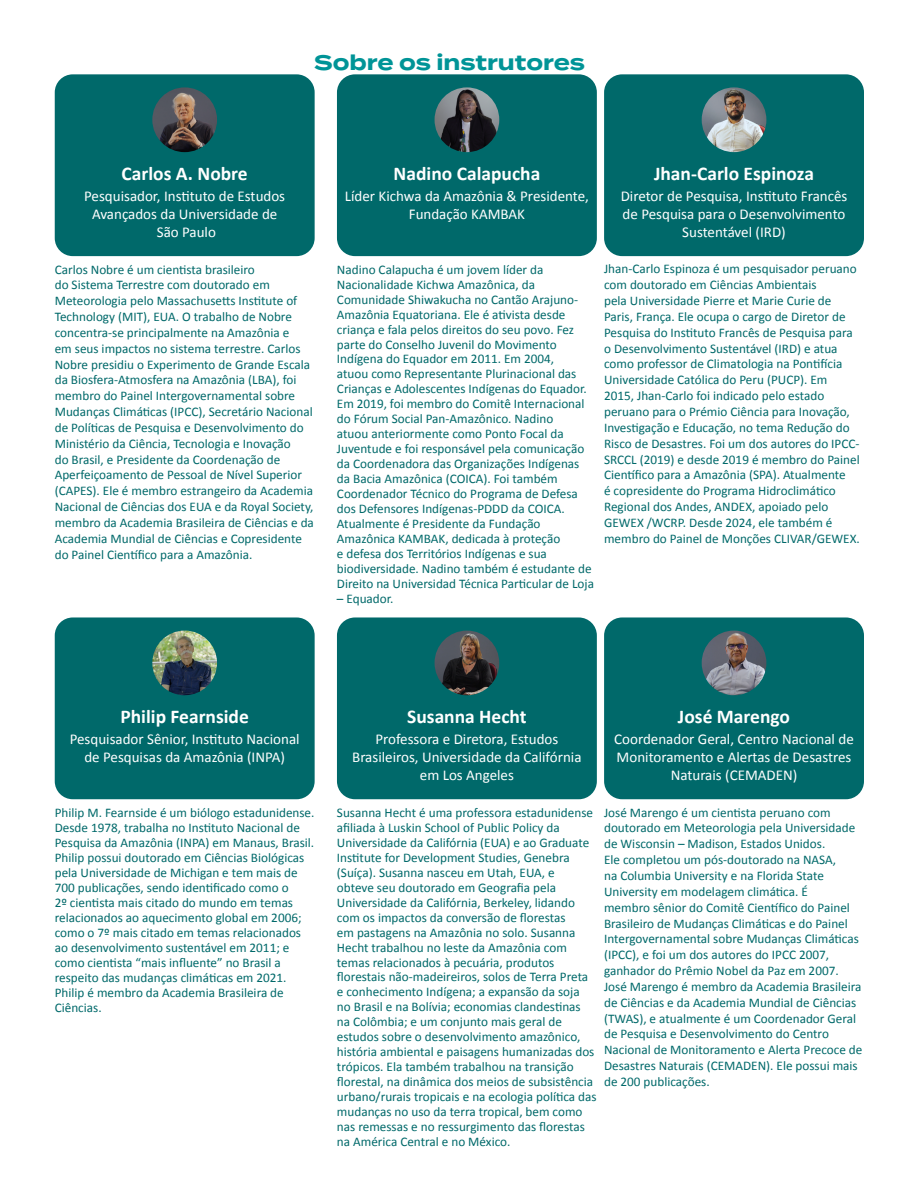
<style>
.page{position:relative;width:918px;height:1188px;background:#fff}
.page>*{position:absolute;margin:0;border:0;box-sizing:border-box;transform-origin:0 0}
.t1{font:700 21px "Termina";color:#009497}
.t2{font:700 19.5px "Calibri";color:#fff}
.t3{font:15px/18px "Calibri";color:#fff;text-align:center}
.t4{font:13.2px/15px "Calibri";color:#00696a}
</style>
<div class="page">
<div style="left:55px;top:74px;width:260px;height:182px;background:#00696a;border-radius:18px"></div>
<div style="left:337px;top:74px;width:260px;height:182px;background:#00696a;border-radius:18px"></div>
<div style="left:604px;top:74px;width:260px;height:182px;background:#00696a;border-radius:18px"></div>
<div style="left:337px;top:617px;width:260px;height:182px;background:#00696a;border-radius:18px"></div>
<img style="left:152px;top:87px;width:65px;height:65px;border-radius:32px">
<img style="left:435px;top:87px;width:64px;height:65px;border-radius:32px">
<img style="left:702px;top:87px;width:64px;height:65px;border-radius:32px">
<img style="left:435px;top:631px;width:64px;height:64px;border-radius:32px">
<div style="left:55px;top:617px;width:260px;height:182px;background:#00696a;border-radius:18px"></div>
<img style="left:152px;top:631px;width:65px;height:64px;border-radius:32px">
<div style="left:604px;top:617px;width:260px;height:182px;background:#00696a;border-radius:18px"></div>
<img style="left:702px;top:631px;width:64px;height:64px;border-radius:32px">
<h1 class="t1" style="left:314px;top:47px;width:272px">Sobre os instrutores</h1>
<h2 class="t2" style="left:122px;top:160px;width:128px">Carlos A. Nobre</h2>
<h2 class="t2" style="left:394px;top:160px;width:148px">Nadino Calapucha</h2>
<h2 class="t2" style="left:654px;top:160px;width:161px">Jhan-Carlo Espinoza</h2>
<p class="t3" style="left:84px;top:186px;width:203px">Pesquisador, Instituto de Estudos<br>Avançados da Universidade de<br>São Paulo</p>
<p class="t3" style="left:345px;top:186px;width:246px">Líder Kichwa da Amazônia &amp; Presidente,<br>Fundação KAMBAK</p>
<p class="t3" style="left:621px;top:186px;width:228px">Diretor de Pesquisa, Instituto Francês de Pesquisa para o Desenvolvimento<br>Sustentável (IRD)</p>
<p class="t4" style="left:55px;top:261px;width:261px;line-height:15.9px">Carlos Nobre é um cientista brasileiro<br>do Sistema Terrestre com doutorado em Meteorologia pelo Massachusetts Institute of Technology (MIT), EUA. O trabalho de Nobre concentra-se principalmente na Amazônia e<br>em seus impactos no sistema terrestre. Carlos Nobre presidiu o Experimento de Grande Escala da Biosfera-Atmosfera na Amazônia (LBA), foi membro do Painel Intergovernamental sobre Mudanças Climáticas (IPCC), Secretário Nacional de Políticas de Pesquisa e Desenvolvimento do Ministério da Ciência, Tecnologia e Inovação<br>do Brasil, e Presidente da Coordenação de Aperfeiçoamento de Pessoal de Nível Superior (CAPES). Ele é membro estrangeiro da Academia Nacional de Ciências dos EUA e da Royal Society, membro da Academia Brasileira de Ciências e da Academia Mundial de Ciências e Copresidente do Painel Científico para a Amazônia.</p>
<p class="t4" style="left:337px;top:261px;width:259px">Nadino Calapucha é um jovem líder da Nacionalidade Kichwa Amazônica, da Comunidade Shiwakucha no Cantão Arajuno-Amazônia Equatoriana. Ele é ativista desde criança e fala pelos direitos do seu povo. Fez parte do Conselho Juvenil do Movimento Indígena do Equador em 2011. Em 2004,<br>atuou como Representante Plurinacional das Crianças e Adolescentes Indígenas do Equador.<br>Em 2019, foi membro do Comitê Internacional do Fórum Social Pan-Amazônico. Nadino<br>atuou anteriormente como Ponto Focal da Juventude e foi responsável pela comunicação da Coordenadora das Organizações Indígenas da Bacia Amazônica (COICA). Foi também Coordenador Técnico do Programa de Defesa dos Defensores Indígenas-PDDD da COICA.<br>Atualmente é Presidente da Fundação Amazônica KAMBAK, dedicada à proteção<br>e defesa dos Territórios Indígenas e sua biodiversidade. Nadino também é estudante de Direito na Universidad Técnica Particular de Loja</p>
<p class="t4" style="left:337px;top:591px;width:58px">– Equador.</p>
<p class="t4" style="left:604px;top:260px;width:257px;line-height:15.9px">Jhan-Carlo Espinoza é um pesquisador peruano com doutorado em Ciências Ambientais<br>pela Universidade Pierre et Marie Curie de Paris, França. Ele ocupa o cargo de Diretor de Pesquisa do Instituto Francês de Pesquisa para o Desenvolvimento Sustentável (IRD) e atua como professor de Climatologia na Pontifícia Universidade Católica do Peru (PUCP). Em 2015, Jhan-Carlo foi indicado pelo estado peruano para o Prémio Ciência para Inovação, Investigação e Educação, no tema Redução do Risco de Desastres. Foi um dos autores do IPCC-SRCCL (2019) e desde 2019 é membro do Painel Científico para a Amazônia (SPA). Atualmente<br>é copresidente do Programa Hidroclimático Regional dos Andes, ANDEX, apoiado pelo GEWEX /WCRP. Desde 2024, ele também é membro do Painel de Monções CLIVAR/GEWEX.</p>
<h2 class="t2" style="left:120px;top:703px;width:130px">Philip Fearnside</h2>
<p class="t3" style="left:70px;top:729px;width:231px">Pesquisador Sênior, Instituto Nacional de Pesquisas da Amazônia (INPA)</p>
<p class="t4" style="left:55px;top:804px;width:261px">Philip M. Fearnside é um biólogo estadunidense.<br>Desde 1978, trabalha no Instituto Nacional de Pesquisa da Amazônia (INPA) em Manaus, Brasil.<br>Philip possui doutorado em Ciências Biológicas pela Universidade de Michigan e tem mais de 700 publicações, sendo identificado como o<br>2º cientista mais citado do mundo em temas relacionados ao aquecimento global em 2006; como o 7º mais citado em temas relacionados ao desenvolvimento sustentável em 2011; e como cientista “mais influente” no Brasil a respeito das mudanças climáticas em 2021.<br>Philip é membro da Academia Brasileira de Ciências.</p>
<h2 class="t2" style="left:407px;top:703px;width:121px">Susanna Hecht</h2>
<p class="t3" style="left:352px;top:729px;width:231px">Professora e Diretora, Estudos<br>Brasileiros, Universidade da Califórnia em Los Angeles</p>
<p class="t4" style="left:337px;top:804px;width:261px">Susanna Hecht é uma professora estadunidense afiliada à Luskin School of Public Policy da Universidade da Califórnia (EUA) e ao Graduate Institute for Development Studies, Genebra (Suíça). Susanna nasceu em Utah, EUA, e<br>obteve seu doutorado em Geografia pela Universidade da Califórnia, Berkeley, lidando com os impactos da conversão de florestas<br>em pastagens na Amazônia no solo. Susanna Hecht trabalhou no leste da Amazônia com temas relacionados à pecuária, produtos florestais não-madeireiros, solos de Terra Preta e conhecimento Indígena; a expansão da soja no Brasil e na Bolívia; economias clandestinas na Colômbia; e um conjunto mais geral de estudos sobre o desenvolvimento amazônico, história ambiental e paisagens humanizadas dos trópicos. Ela também trabalhou na transição florestal, na dinâmica dos meios de subsistência urbano/rurais tropicais e na ecologia política das mudanças no uso da terra tropical, bem como nas remessas e no ressurgimento das florestas na América Central e no México.</p>
<h2 class="t2" style="left:678px;top:703px;width:114px">José Marengo</h2>
<p class="t3" style="left:614px;top:729px;width:241px">Coordenador Geral, Centro Nacional de<br>Monitoramento e Alertas de Desastres<br>Naturais (CEMADEN)</p>
<p class="t4" style="left:604px;top:804px;width:260px;line-height:15.9px">José Marengo é um cientista peruano com doutorado em Meteorologia pela Universidade de Wisconsin – Madison, Estados Unidos.<br>Ele completou um pós-doutorado na NASA,<br>na Columbia University e na Florida State University em modelagem climática. É<br>membro sênior do Comitê Científico do Painel Brasileiro de Mudanças Climáticas e do Painel Intergovernamental sobre Mudanças Climáticas (IPCC), e foi um dos autores do IPCC 2007, ganhador do Prêmio Nobel da Paz em 2007.<br>José Marengo é membro da Academia Brasileira de Ciências e da Academia Mundial de Ciências (TWAS), e atualmente é um Coordenador Geral de Pesquisa e Desenvolvimento do Centro Nacional de Monitoramento e Alerta Precoce de Desastres Naturais (CEMADEN). Ele possui mais de 200 publicações.</p>
</div>
